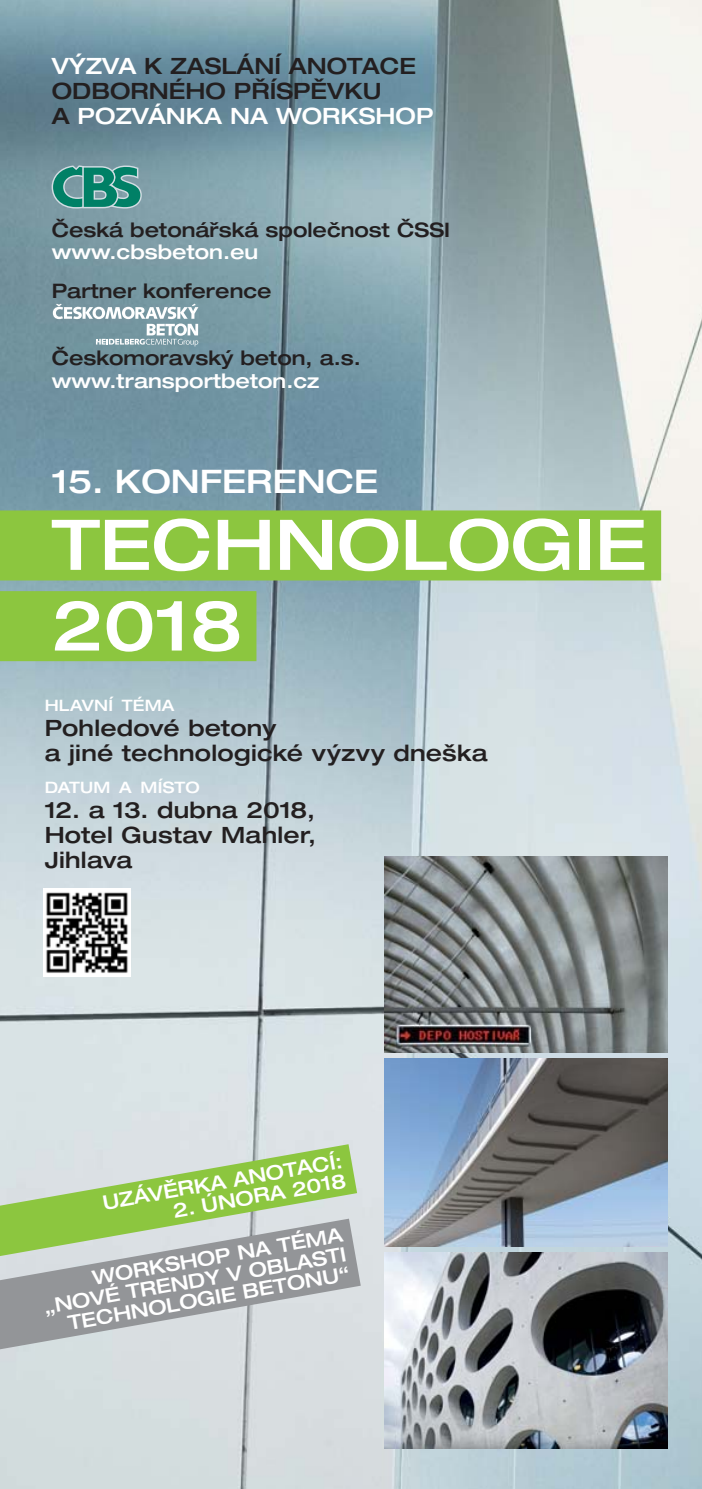
<style>
.page{position:relative;width:702px;height:1489px;background:#fff}
.page>*{position:absolute;margin:0;border:0;box-sizing:border-box;transform-origin:0 0}
.t1{font:500 expanded 70px/80.8px "Helvetica Neue LT Pro";color:#fff}
.t2{font:500 expanded 32.5px "Helvetica Neue LT Pro";color:#fff}
.t3{font:500 expanded 22.5px/25px "Helvetica Neue LT Pro";color:#231f20}
.t4{font:500 expanded 20px/20px "Helvetica Neue LT Pro";color:#fff;text-align:right}
.t5{font:500 expanded 20px "Helvetica Neue LT Pro";color:#231f20}
.t6{font:500 expanded 15.75px "Helvetica Neue LT Pro";letter-spacing:.015em;color:#fff}
.s1{color:#fff}
</style>
<div class="page">
<img style="left:0;top:0;width:702px;height:1488px">
<img style="left:384px;top:856px;width:283px;height:196px">
<img style="left:384px;top:1057px;width:283px;height:189px">
<img style="left:384px;top:1252px;width:283px;height:196px">
<svg style="left:0;top:1144px;width:357px;height:74px;background:#b1d28e"></svg>
<svg style="left:0;top:1218px;width:361px;height:136px;background:#afb7ae"></svg>
<svg style="left:52px;top:165px;width:90px;height:43px;background:#44968b"></svg>
<img style="left:43px;top:888px;width:87px;height:88px">
<svg style="left:53px;top:303px;width:145px;height:43px"></svg>
<div style="left:0;top:510px;width:661px;height:70px;background:#8cc63f"></div>
<div style="left:0;top:591px;width:256px;height:70px;background:#8cc63f"></div>
<p class="t3" style="left:52px;top:56px;width:383px"><span class="s1">VÝZVA</span> K ZASLÁNÍ ANOTACE<br>ODBORNÉHO PŘÍSPĚVKU<br>A <span class="s1">POZVÁNKA NA WORKSHOP</span></p>
<p class="t5" style="left:52px;top:222px;width:400px">Česká betonářská společnost ČSSI</p>
<p class="t4" style="left:52px;top:244px;width:208px">www.cbsbeton.eu</p>
<p class="t5" style="left:52px;top:283px;width:221px">Partner konference</p>
<p class="t5" style="left:52px;top:351px;width:310px">Českomoravský beton, a.s.</p>
<p class="t4" style="left:52px;top:373px;width:269px">www.transportbeton.cz</p>
<h2 class="t2" style="left:52px;top:469px;width:328px">15. KONFERENCE</h2>
<h1 class="t1" style="left:52px;top:513px;width:596px">TECHNOLOGIE<br>2018</h1>
<p class="t6" style="left:45px;top:700px;width:131px">HLAVNÍ TÉMA</p>
<p class="t3" style="left:45px;top:718px;width:444px">Pohledové betony<br>a jiné technologické výzvy dneška</p>
<p class="t6" style="left:45px;top:782px;width:156px">DATUM A MÍSTO</p>
<p class="t3" style="left:45px;top:800px;width:273px;text-align:justify">12. a 13. dubna 2018, Hotel Gustav Mahler, Jihlava</p>
<p class="t4" style="left:102px;top:1194px;width:244px;rotate:-10deg">UZÁVĚRKA ANOTACÍ:</p>
<p class="t4" style="left:172px;top:1202px;width:177px;rotate:-10deg">2. ÚNORA 2018</p>
<p class="t4" style="left:39px;top:1279px;width:308px;rotate:-10deg">WORKSHOP NA TÉMA „NOVÉ TRENDY V OBLASTI<br>TECHNOLOGIE BETONU“</p>
</div>
